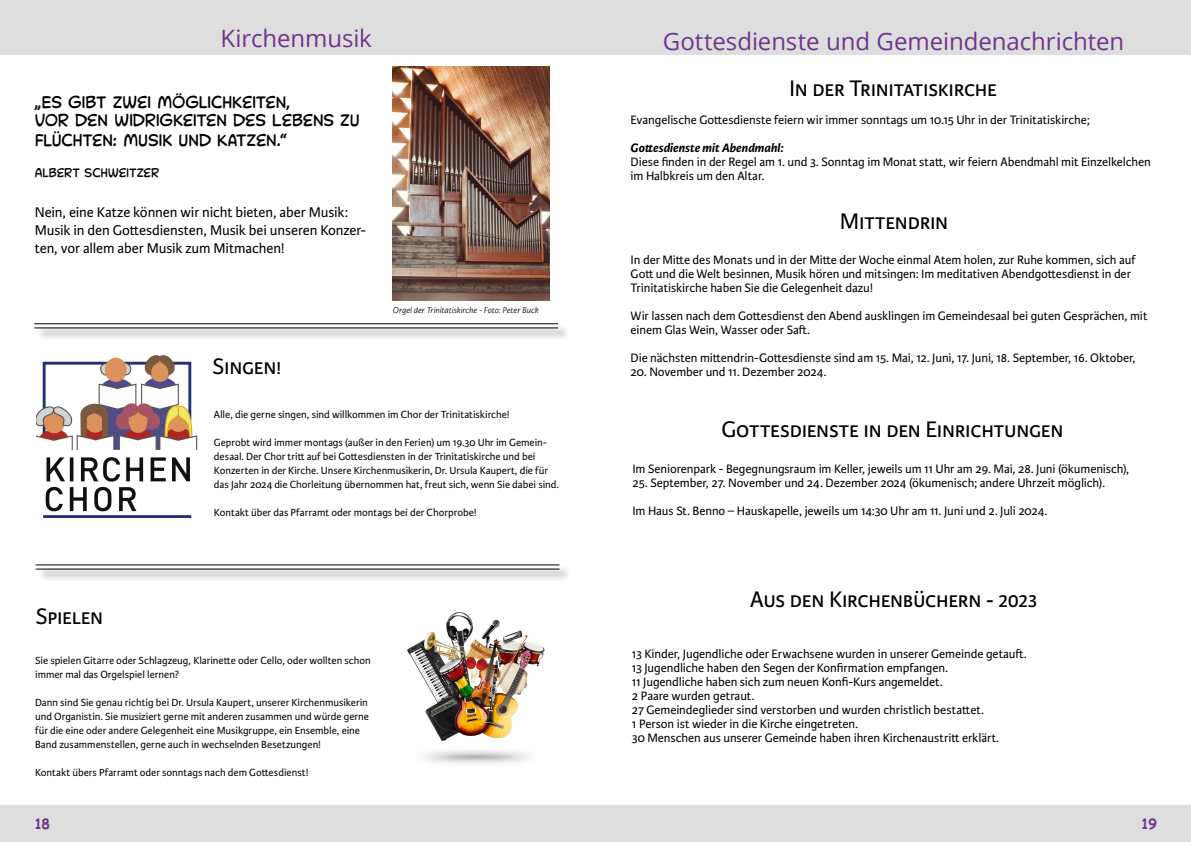
<style>
.page{position:relative;width:1191px;height:842px;background:#fff}
.page>*{position:absolute;margin:0;border:0;box-sizing:border-box;transform-origin:0 0}
.t1{font:24px "Karmina Sans";letter-spacing:-.01em;color:#000}
.t2{font:24px "Open Sans";letter-spacing:-.005em;color:#6e368c}
.t3{font:15px/18px "Karmina Sans";letter-spacing:-.01em;color:#000}
.t4{font:15px/20.4px "Collector Comic";letter-spacing:-.01em;color:#000}
.t5{font:700 14px "Comic Sans MS";color:#6e368c}
.t6{font:13px/14px "Karmina Sans";letter-spacing:-.01em;color:#000}
.t7{font:italic 700 13px "Karmina Sans";color:#000}
.t8{font:11px/14px "Karmina Sans";letter-spacing:-.005em;color:#000}
.t9{font:11px "Collector Comic";color:#000}
.t10{font:italic 300 9px "Karmina Sans";letter-spacing:.005em;color:#000}
</style>
<div class="page">
<div style="left:0;top:805px;width:1191px;height:37px;background:#dedede"></div>
<div style="left:0;top:0;width:1191px;height:55px;background:#dedede"></div>
<div style="left:36px;top:325px;width:534px;height:16px;background:#000;opacity:.75"></div>
<hr style="left:34px;top:323px;width:524px;height:1px;background:#000">
<hr style="left:34px;top:327px;width:524px;height:1px;background:#000">
<div style="left:38px;top:566px;width:533px;height:16px;background:#000;opacity:.75"></div>
<hr style="left:36px;top:564px;width:523px;height:1px;background:#000">
<hr style="left:36px;top:569px;width:523px;height:1px;background:#000">
<img style="left:393px;top:66px;width:156px;height:234px">
<img style="left:36px;top:356px;width:161px;height:161px">
<img style="left:407px;top:612px;width:138px;height:152px">
<p class="t2" style="left:220px;top:22px;width:153px">Kirchenmusik</p>
<p class="t4" style="left:35px;top:91px;width:257px">„ES GIBT ZWEI MÖGLICHKEITEN,</p>
<p class="t4" style="left:35px;top:109px;width:326px">VOR DEN WIDRIGKEITEN DES LEBENS ZU<br>FLÜCHTEN: MUSIK UND KATZEN.“</p>
<p class="t9" style="left:35px;top:165px;width:126px">ALBERT SCHWEITZER</p>
<p class="t3" style="left:35px;top:203px;width:333px">Nein, eine Katze können wir nicht bieten, aber Musik:<br>Musik in den Gottesdiensten, Musik bei unseren Konzer&shy;ten, vor allem aber Musik zum Mitmachen!</p>
<p class="t10" style="left:393px;top:305px;width:147px">Orgel der Trinitatiskirche - Foto: Peter Buck</p>
<p class="t1" style="left:212px;top:353px;width:70px">Singen!</p>
<p class="t8" style="left:214px;top:408px;width:297px">Alle, die gerne singen, sind willkommen im Chor der Trinitatiskirche!</p>
<p class="t8" style="left:214px;top:436px;width:346px">Geprobt wird immer montags (außer in den Ferien) um 19.30 Uhr im Gemein&shy;desaal. Der Chor tritt auf bei Gottesdiensten in der Trinitatiskirche und bei Konzerten in der Kirche. Unsere Kirchenmusikerin, Dr. Ursula Kaupert, die für das Jahr 2024 die Chorleitung übernommen hat, freut sich, wenn Sie dabei sind.</p>
<p class="t8" style="left:214px;top:506px;width:264px">Kontakt über das Pfarramt oder montags bei der Chorprobe!</p>
<p class="t1" style="left:36px;top:603px;width:69px">Spielen</p>
<p class="t8" style="left:35px;top:653px;width:337px">Sie spielen Gitarre oder Schlagzeug, Klarinette oder Cello, oder wollten schon immer mal das Orgelspiel lernen?</p>
<p class="t8" style="left:35px;top:695px;width:335px">Dann sind Sie genau richtig bei Dr. Ursula Kaupert, unserer Kirchenmusikerin und Organistin. Sie musiziert gerne mit anderen zusammen und würde gerne für die eine oder andere Gelegenheit eine Musikgruppe, ein Ensemble, eine Band zusammenstellen, gerne auch in wechselnden Besetzungen!</p>
<p class="t8" style="left:35px;top:765px;width:275px">Kontakt übers Pfarramt oder sonntags nach dem Gottesdienst!</p>
<p class="t2" style="left:663px;top:25px;width:463px">Gottesdienste und Gemeindenachrichten</p>
<p class="t1" style="left:789px;top:75px;width:209px">In der Trinitatiskirche</p>
<p class="t6" style="left:630px;top:113px;width:461px">Evangelische Gottesdienste feiern wir immer sonntags um 10.15 Uhr in der Trinitatiskirche;</p>
<p class="t7" style="left:630px;top:141px;width:154px">Gottesdienste mit Abendmahl:</p>
<p class="t6" style="left:630px;top:155px;width:522px">Diese finden in der Regel am 1. und 3. Sonntag im Monat statt, wir feiern Abendmahl mit Einzelkelchen im Halbkreis um den Altar.</p>
<p class="t1" style="left:840px;top:208px;width:110px">Mittendrin</p>
<p class="t6" style="left:630px;top:253px;width:507px">In der Mitte des Monats und in der Mitte der Woche einmal Atem holen, zur Ruhe kommen, sich auf<br>Gott und die Welt besinnen, Musik hören und mitsingen: Im meditativen Abendgottesdienst in der<br>Trinitatiskirche haben Sie die Gelegenheit dazu!</p>
<p class="t6" style="left:630px;top:309px;width:518px">Wir lassen nach dem Gottesdienst den Abend ausklingen im Gemeindesaal bei guten Gesprächen, mit einem Glas Wein, Wasser oder Saft.</p>
<p class="t6" style="left:630px;top:351px;width:506px">Die nächsten mittendrin-Gottesdienste sind am 15. Mai, 12. Juni, 17. Juni, 18. September, 16. Oktober,</p>
<p class="t6" style="left:630px;top:365px;width:197px">20. November und 11. Dezember 2024.</p>
<p class="t1" style="left:721px;top:416px;width:343px">Gottesdienste in den Einrichtungen</p>
<p class="t6" style="left:632px;top:462px;width:498px">Im Seniorenpark - Begegnungsraum im Keller, jeweils um 11 Uhr am 29. Mai, 28. Juni (ökumenisch),</p>
<p class="t6" style="left:632px;top:476px;width:474px">25. September, 27. November und 24. Dezember 2024 (ökumenisch; andere Uhrzeit möglich).</p>
<p class="t6" style="left:632px;top:504px;width:416px">Im Haus St. Benno – Hauskapelle, jeweils um 14:30 Uhr am 11. Juni und 2. Juli 2024.</p>
<p class="t1" style="left:750px;top:586px;width:288px">Aus den Kirchenbüchern - 2023</p>
<p class="t6" style="left:632px;top:647px;width:396px">13 Kinder, Jugendliche oder Erwachsene wurden in unserer Gemeinde getauft.</p>
<p class="t6" style="left:632px;top:661px;width:317px">13 Jugendliche haben den Segen der Konfirmation empfangen.</p>
<p class="t6" style="left:632px;top:675px;width:312px">11 Jugendliche haben sich zum neuen Konfi-Kurs angemeldet.</p>
<p class="t6" style="left:632px;top:689px;width:124px">2 Paare wurden getraut.</p>
<p class="t6" style="left:632px;top:703px;width:353px">27 Gemeindeglieder sind verstorben und wurden christlich bestattet.</p>
<p class="t6" style="left:632px;top:717px;width:228px">1 Person ist wieder in die Kirche eingetreten.</p>
<p class="t6" style="left:632px;top:731px;width:369px">30 Menschen aus unserer Gemeinde haben ihren Kirchenaustritt erklärt.</p>
<p class="t5" style="left:34px;top:813px;width:18px">18</p>
<p class="t5" style="left:1140px;top:813px;width:18px">19</p>
</div>
